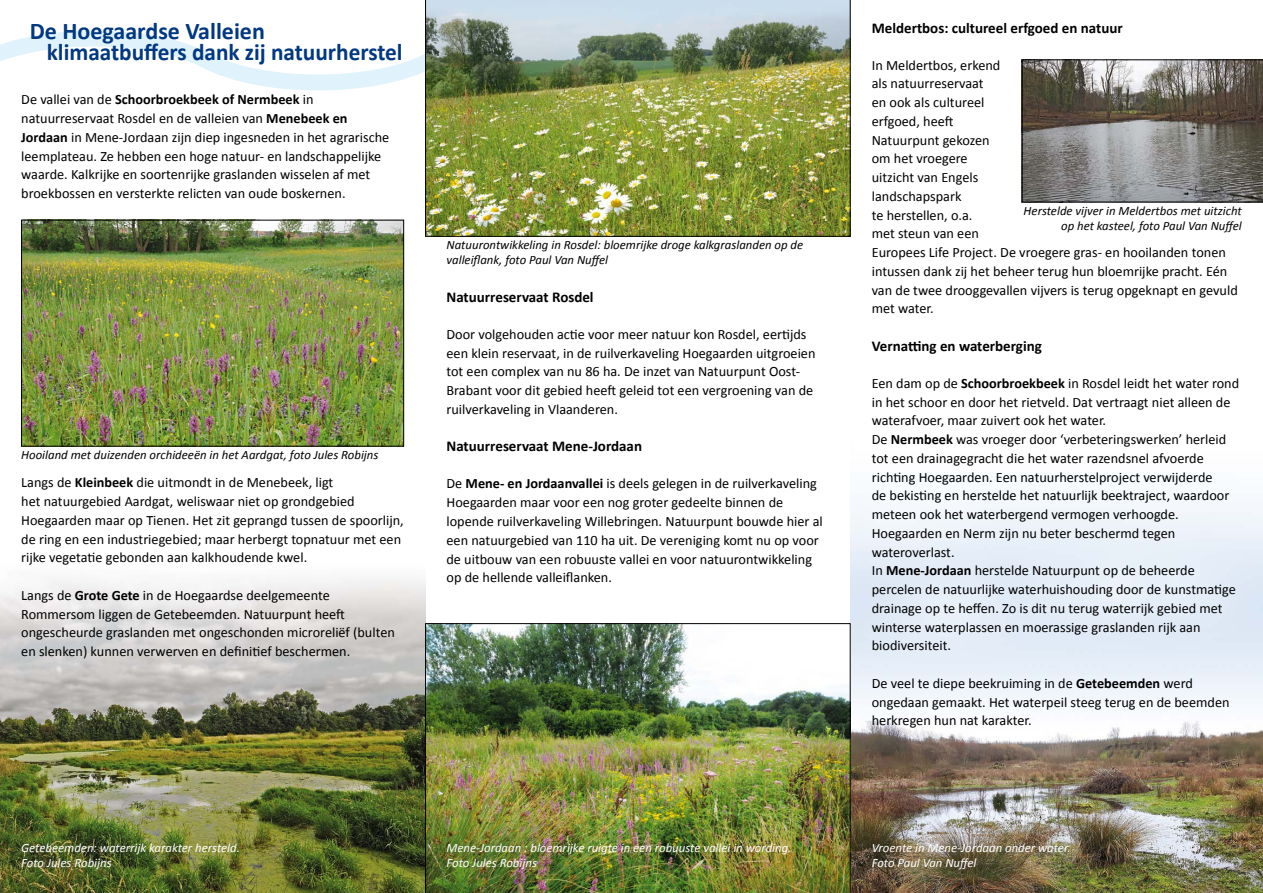
<style>
.page{position:relative;width:1263px;height:893px;background:#fff}
.page>*{position:absolute;margin:0;border:0;box-sizing:border-box;transform-origin:0 0}
.t1{font:700 24px/21px "Calibri";color:#003882}
.t2{font:700 15px "Calibri";color:#000}
.t3{font:14.25px/18.8px "Calibri";color:#000}
.t4{font:italic 12.75px/15.3px "Calibri";color:#000}
.t5{font:italic 12.75px/15.3px "Calibri";color:#fff}
.s1{font-weight:700}
</style>
<div class="page">
<img style="left:23px;top:222px;width:379px;height:222px">
<div style="left:21px;top:220px;width:383px;height:226px;border:1px solid #000"></div>
<img style="left:0;top:579px;width:425px;height:314px">
<img style="left:850px;top:494px;width:413px;height:399px">
<img style="left:425px;top:623px;width:425px;height:270px">
<svg style="left:0;top:31px;width:425px;height:60px"></svg>
<svg style="left:1022px;top:60px;width:241px;height:142px;background:#7c7974"></svg>
<img style="left:425px;top:0;width:425px;height:237px">
<h1 class="t1" style="left:47px;top:20px;width:357px;text-indent:-17px">De Hoegaardse Valleien klimaatbuffers dank zij natuurherstel</h1>
<p class="t3" style="left:21px;top:89px;width:370px">De vallei van de <span class="s1">Schoorbroekbeek of Nermbeek</span> in natuurreservaat Rosdel en de valleien van <span class="s1">Menebeek en Jordaan</span> in Mene-Jordaan zijn diep ingesneden in het agrarische leemplateau. Ze hebben een hoge natuur- en landschappelijke waarde. Kalkrijke en soortenrijke graslanden wisselen af met broekbossen en versterkte relicten van oude boskernen.</p>
<p class="t4" style="left:21px;top:446px;width:359px">Hooiland met duizenden orchideeën in het Aardgat, foto Jules Robijns</p>
<p class="t3" style="left:21px;top:473px;width:384px">Langs de <span class="s1">Kleinbeek</span> die uitmondt in de Menebeek, ligt<br>het natuurgebied Aardgat, weliswaar niet op grondgebied Hoegaarden maar op Tienen. Het zit geprangd tussen de spoorlijn, de ring en een industriegebied; maar herbergt topnatuur met een rijke vegetatie gebonden aan kalkhoudende kwel.</p>
<p class="t3" style="left:21px;top:585px;width:375px">Langs de <span class="s1">Grote Gete</span> in de Hoegaardse deelgemeente Rommersom liggen de Getebeemden. Natuurpunt heeft ongescheurde graslanden met ongeschonden microreliëf (bulten en slenken) kunnen verwerven en definitief beschermen.</p>
<p class="t4" style="left:446px;top:236px;width:358px">Natuurontwikkeling in Rosdel: bloemrijke droge kalkgraslanden op de valleiflank, foto Paul Van Nuffel</p>
<p class="t2" style="left:446px;top:288px;width:149px">Natuurreservaat Rosdel</p>
<p class="t3" style="left:446px;top:324px;width:370px">Door volgehouden actie voor meer natuur kon Rosdel, eertijds een klein reservaat, in de ruilverkaveling Hoegaarden uitgroeien tot een complex van nu 86 ha. De inzet van Natuurpunt Oost-Brabant voor dit gebied heeft geleid tot een vergroening van de ruilverkaveling in Vlaanderen.</p>
<p class="t2" style="left:446px;top:437px;width:197px">Natuurreservaat Mene-Jordaan</p>
<p class="t3" style="left:446px;top:474px;width:378px">De <span class="s1">Mene- en Jordaanvallei</span> is deels gelegen in de ruilverkaveling Hoegaarden maar voor een nog groter gedeelte binnen de lopende ruilverkaveling Willebringen. Natuurpunt bouwde hier al een natuurgebied van 110 ha uit. De vereniging komt nu op voor de uitbouw van een robuuste vallei en voor natuurontwikkeling op de hellende valleiflanken.</p>
<p class="t5" style="left:21px;top:840px;width:220px">Getebeemden: waterrijk karakter hersteld.<br>Foto Jules Robijns</p>
<p class="t5" style="left:446px;top:840px;width:346px">Mene-Jordaan : bloemrijke ruigte in een robuuste vallei in wording.<br>Foto Jules Robijns</p>
<p class="t2" style="left:872px;top:18px;width:253px">Meldertbos: cultureel erfgoed en natuur</p>
<p class="t3" style="left:872px;top:55px;width:368px">In Meldertbos, erkend<br>als natuurreservaat<br>en ook als cultureel<br>erfgoed, heeft<br>Natuurpunt gekozen<br>om het vroegere<br>uitzicht van Engels<br>landschapspark<br>te herstellen, o.a.<br>met steun van een<br>Europees Life Project. De vroegere gras- en hooilanden tonen intussen dank zij het beheer terug hun bloemrijke pracht. Eén van de twee drooggevallen vijvers is terug opgeknapt en gevuld met water.</p>
<p class="t2" style="left:872px;top:337px;width:172px">Vernatting en waterberging</p>
<p class="t3" style="left:872px;top:373px;width:369px">Een dam op de <span class="s1">Schoorbroekbeek</span> in Rosdel leidt het water rond in het schoor en door het rietveld. Dat vertraagt niet alleen de waterafvoer, maar zuivert ook het water.<br>De <span class="s1">Nermbeek</span> was vroeger door ‘verbeteringswerken’ herleid tot een drainagegracht die het water razendsnel afvoerde richting Hoegaarden. Een natuurherstelproject verwijderde<br>de bekisting en herstelde het natuurlijk beektraject, waardoor meteen ook het waterbergend vermogen verhoogde.<br>Hoegaarden en Nerm zijn nu beter beschermd tegen wateroverlast.<br>In <span class="s1">Mene-Jordaan</span> herstelde Natuurpunt op de beheerde percelen de natuurlijke waterhuishouding door de kunstmatige drainage op te heffen. Zo is dit nu terug waterrijk gebied met winterse waterplassen en moerassige graslanden rijk aan biodiversiteit.</p>
<p class="t3" style="left:872px;top:673px;width:359px">De veel te diepe beekruiming in de <span class="s1">Getebeemden</span> werd ongedaan gemaakt. Het waterpeil steeg terug en de beemden herkregen hun nat karakter.</p>
<p class="t4" style="left:1024px;top:203px;width:220px;text-align:right">Herstelde vijver in Meldertbos met uitzicht op het kasteel, foto Paul Van Nuffel</p>
<p class="t5" style="left:872px;top:840px;width:200px">Vroente in Mene-Jordaan onder water.<br>Foto Paul Van Nuffel</p>
</div>
